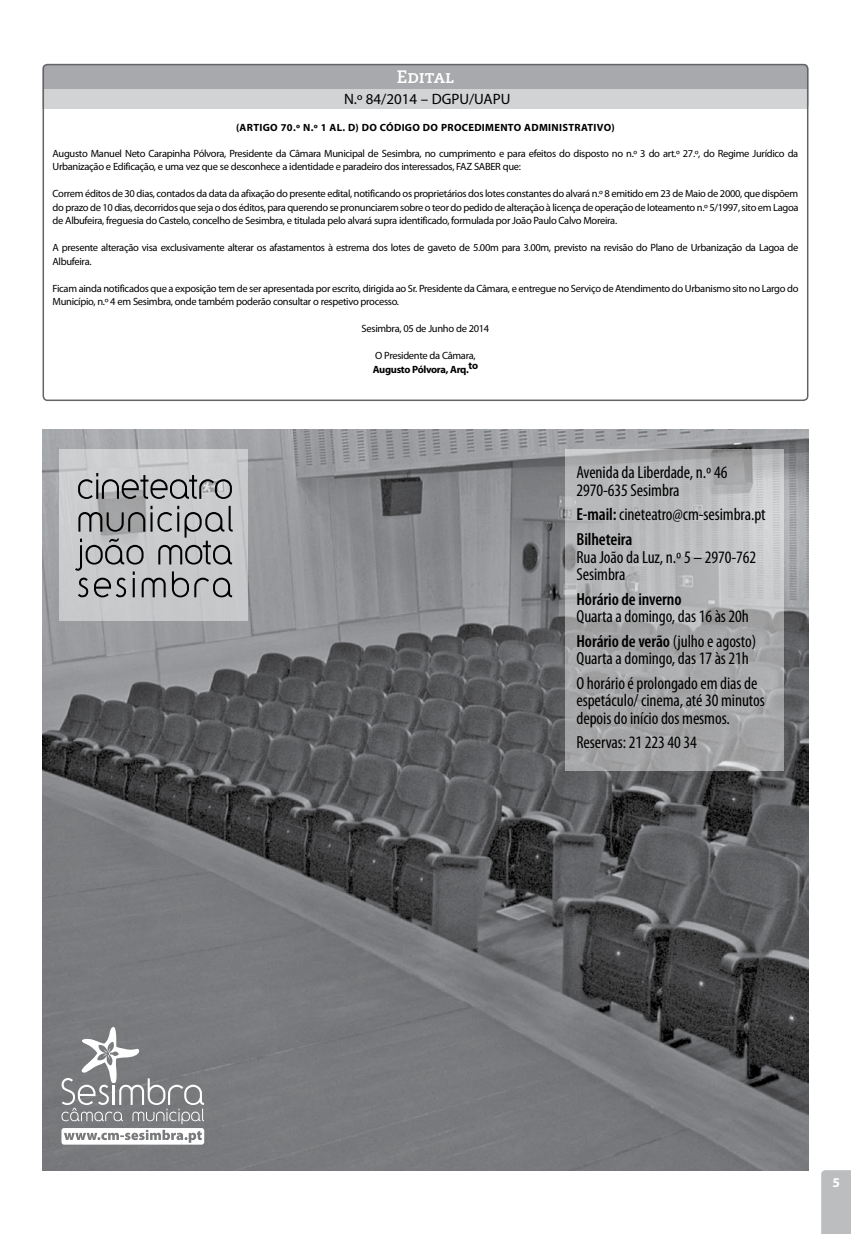
<style>
.page{position:relative;width:851px;height:1234px;background:#fff}
.page>*{position:absolute;margin:0;border:0;box-sizing:border-box;transform-origin:0 0}
.t1{font:18px "Caecilia Bold SC";color:#fff}
.t2{font:condensed 17.55px/17.7px "Myriad Pro";letter-spacing:-.005em;color:#000}
.t3{font:600 condensed 17.55px "Myriad Pro";letter-spacing:-.005em;color:#000}
.t4{font:15px "Myriad Pro";color:#000}
.t5{font:10.5px/13.5px "Myriad Pro";letter-spacing:-.03em;color:#000}
.t6{font:700 10.5px "Myriad Pro";letter-spacing:.03em;color:#000}
.t7{font:700 10.5px "Myriad Pro";letter-spacing:-.035em;color:#000}
.s1{font-weight:600}
</style>
<div class="page">
<div style="left:821px;top:1170px;width:29px;height:63px;background:#bcbdbf"></div>
<img style="left:43px;top:429px;width:765px;height:740px">
<div style="left:60px;top:449px;width:188px;height:172px;background:#c9cacc"></div>
<svg style="left:78px;top:473px;width:154px;height:26px"></svg>
<svg style="left:75px;top:505px;width:157px;height:92px"></svg>
<svg style="left:61px;top:1026px;width:143px;height:118px"></svg>
<svg style="left:565px;top:449px;width:218px;height:322px;background:#afb0b1"></svg>
<div style="left:43px;top:64px;width:765px;height:45px;background:#a7a9ac;border-radius:4px"></div>
<div style="left:43px;top:89px;width:765px;height:20px;background:#d1d3d4"></div>
<div style="left:43px;top:64px;width:765px;height:337px;border:2px solid #636466;border-radius:4px"></div>
<h1 class="t1" style="left:396px;top:66px;width:59px">Edital</h1>
<h3 class="t4" style="left:344px;top:90px;width:168px">N.º 84/2014 – DGPU/UAPU</h3>
<p class="t6" style="left:236px;top:121px;width:380px">(ARTIGO 70.º N.º 1 AL. D) DO CÓDIGO DO PROCEDIMENTO ADMINISTRATIVO)</p>
<p class="t5" style="left:53px;top:146px;width:747px">Augusto Manuel Neto Carapinha Pólvora, Presidente da Câmara Municipal de Sesimbra, no cumprimento e para efeitos do disposto no n.º 3 do art.º 27.º, do Regime Jurídico da<br>Urbanização e Edificação, e uma vez que se desconhece a identidade e paradeiro dos interessados, FAZ SABER que:</p>
<p class="t5" style="left:53px;top:187px;width:747px;text-align:justify">Correm éditos de 30 dias, contados da data da afixação do presente edital, notificando os proprietários dos lotes constantes do alvará n.º 8 emitido em 23 de Maio de 2000, que dispõem do prazo de 10 dias, decorridos que seja o dos éditos, para querendo se pronunciarem sobre o teor do pedido de alteração à licença de operação de loteamento n.º 5/1997, sito em Lagoa de Albufeira, freguesia do Castelo, concelho de Sesimbra, e titulada pelo alvará supra identificado, formulada por João Paulo Calvo Moreira.</p>
<p class="t5" style="left:53px;top:241px;width:747px">A presente alteração visa exclusivamente alterar os afastamentos à estrema dos lotes de gaveto de 5.00m para 3.00m, previsto na revisão do Plano de Urbanização da Lagoa de<br>Albufeira.</p>
<p class="t5" style="left:53px;top:281px;width:747px">Ficam ainda notificados que a exposição tem de ser apresentada por escrito, dirigida ao Sr. Presidente da Câmara, e entregue no Serviço de Atendimento do Urbanismo sito no Largo do<br>Município, n.º 4 em Sesimbra, onde também poderão consultar o respetivo processo.</p>
<p class="t5" style="left:361px;top:322px;width:129px">Sesimbra, 05 de Junho de 2014</p>
<p class="t5" style="left:375px;top:349px;width:102px">O Presidente da Câmara,</p>
<p class="t7" style="left:373px;top:362px;width:107px">Augusto Pólvora, Arq.to</p>
<h2 class="t2" style="left:576px;top:463px;width:152px">Avenida da Liberdade, n.º 46<br>2970-635 Sesimbra</h2>
<h2 class="t2" style="left:576px;top:502px;width:191px;line-height:24.3px"><span class="s1">E-mail:</span> cineteatro@cm-sesimbra.pt<br><span class="s1">Bilheteira</span></h2>
<h2 class="t2" style="left:576px;top:547px;width:181px">Rua João da Luz, n.º 5 – 2970-762<br>Sesimbra</h2>
<h2 class="t3" style="left:576px;top:587px;width:107px">Horário de inverno</h2>
<h2 class="t2" style="left:576px;top:604px;width:181px;line-height:24.3px">Quarta a domingo, das 16 às 20h<br><span class="s1">Horário de verão</span> (julho e agosto)</h2>
<h2 class="t2" style="left:576px;top:646px;width:182px;line-height:24.3px">Quarta a domingo, das 17 às 21h<br>O horário é prolongado em dias de</h2>
<h2 class="t2" style="left:576px;top:691px;width:190px">espetáculo/ cinema, até 30 minutos depois do início dos mesmos.</h2>
<h2 class="t2" style="left:576px;top:733px;width:122px">Reservas: 21 223 40 34</h2>
</div>
